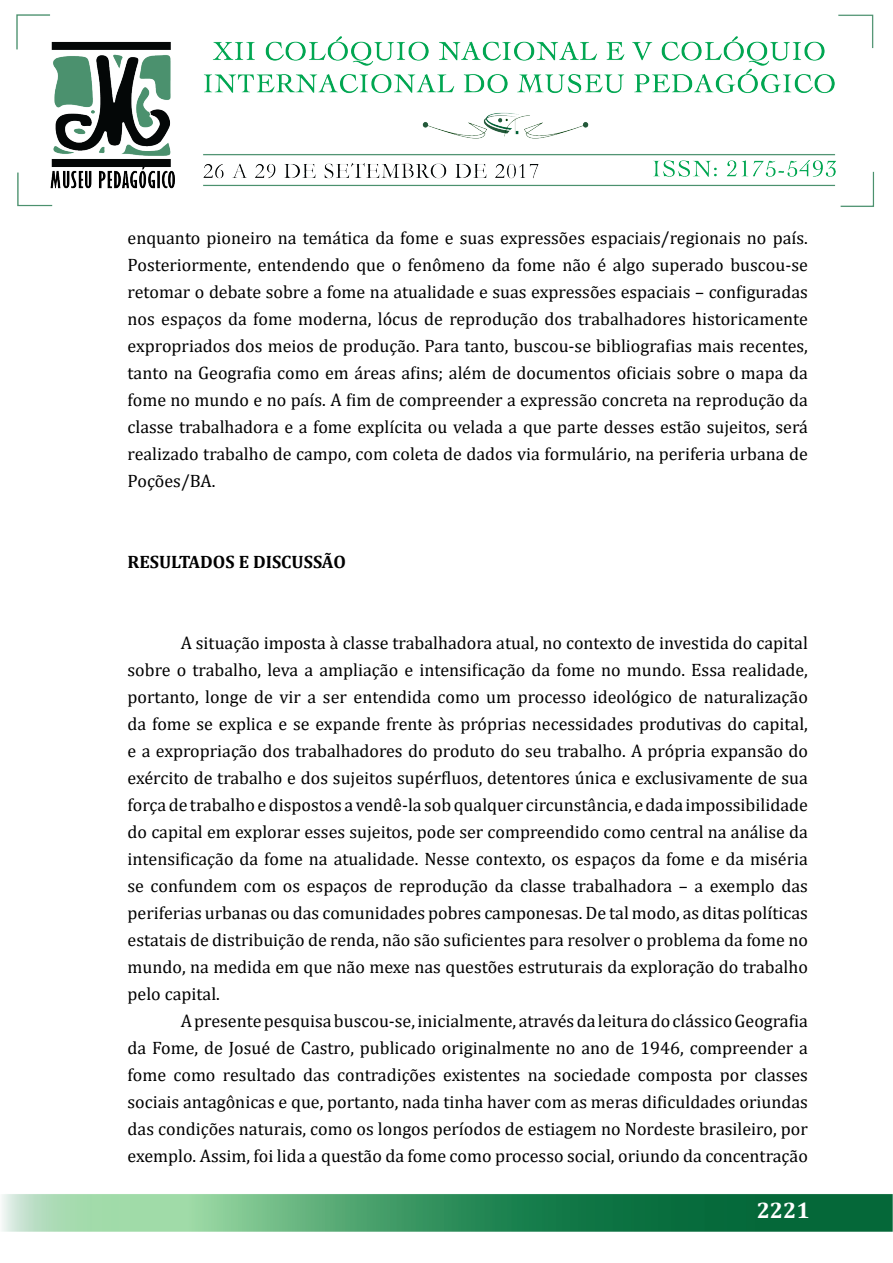
<style>
.page{position:relative;width:893px;height:1263px;background:#fff}
.page>*{position:absolute;margin:0;border:0;box-sizing:border-box;transform-origin:0 0}
.t1{font:700 22.5px "Cambria";color:#fff}
.t2{font:18px/27px "Cambria";color:#000;text-align:justify}
.t3{font:700 18px "Cambria";color:#000}
</style>
<div class="page">
<img style="left:2px;top:14px;width:890px;height:1218px">
<p class="t2" style="left:128px;top:224px;width:682px">enquanto pioneiro na temática da fome e suas expressões espaciais/regionais no país.<br>Posteriormente, entendendo que o fenômeno da fome não é algo superado buscou-se retomar o debate sobre a fome na atualidade e suas expressões espaciais – configuradas nos espaços da fome moderna, lócus de reprodução dos trabalhadores historicamente expropriados dos meios de produção. Para tanto, buscou-se bibliografias mais recentes, tanto na Geografia como em áreas afins; além de documentos oficiais sobre o mapa da fome no mundo e no país. A fim de compreender a expressão concreta na reprodução da classe trabalhadora e a fome explícita ou velada a que parte desses estão sujeitos, será realizado trabalho de campo, com coleta de dados via formulário, na periferia urbana de Poções/BA.</p>
<p class="t3" style="left:128px;top:549px;width:220px">RESULTADOS E DISCUSSÃO</p>
<p class="t2" style="left:128px;top:629px;width:682px;text-indent:53px">A situação imposta à classe trabalhadora atual, no contexto de investida do capital sobre o trabalho, leva a ampliação e intensificação da fome no mundo. Essa realidade, portanto, longe de vir a ser entendida como um processo ideológico de naturalização da fome se explica e se expande frente às próprias necessidades produtivas do capital, e a expropriação dos trabalhadores do produto do seu trabalho. A própria expansão do exército de trabalho e dos sujeitos supérfluos, detentores única e exclusivamente de sua força de trabalho e dispostos a vendê-la sob qualquer circunstância, e dada impossibilidade do capital em explorar esses sujeitos, pode ser compreendido como central na análise da intensificação da fome na atualidade. Nesse contexto, os espaços da fome e da miséria se confundem com os espaços de reprodução da classe trabalhadora – a exemplo das periferias urbanas ou das comunidades pobres camponesas. De tal modo, as ditas políticas estatais de distribuição de renda, não são suficientes para resolver o problema da fome no mundo, na medida em que não mexe nas questões estruturais da exploração do trabalho pelo capital.</p>
<p class="t2" style="left:128px;top:1007px;width:682px;text-indent:53px">A presente pesquisa buscou-se, inicialmente, através da leitura do clássico Geografia da Fome, de Josué de Castro, publicado originalmente no ano de 1946, compreender a fome como resultado das contradições existentes na sociedade composta por classes sociais antagônicas e que, portanto, nada tinha haver com as meras dificuldades oriundas das condições naturais, como os longos períodos de estiagem no Nordeste brasileiro, por exemplo. Assim, foi lida a questão da fome como processo social, oriundo da concentração</p>
<p class="t1" style="left:757px;top:1195px;width:55px">2221</p>
</div>
